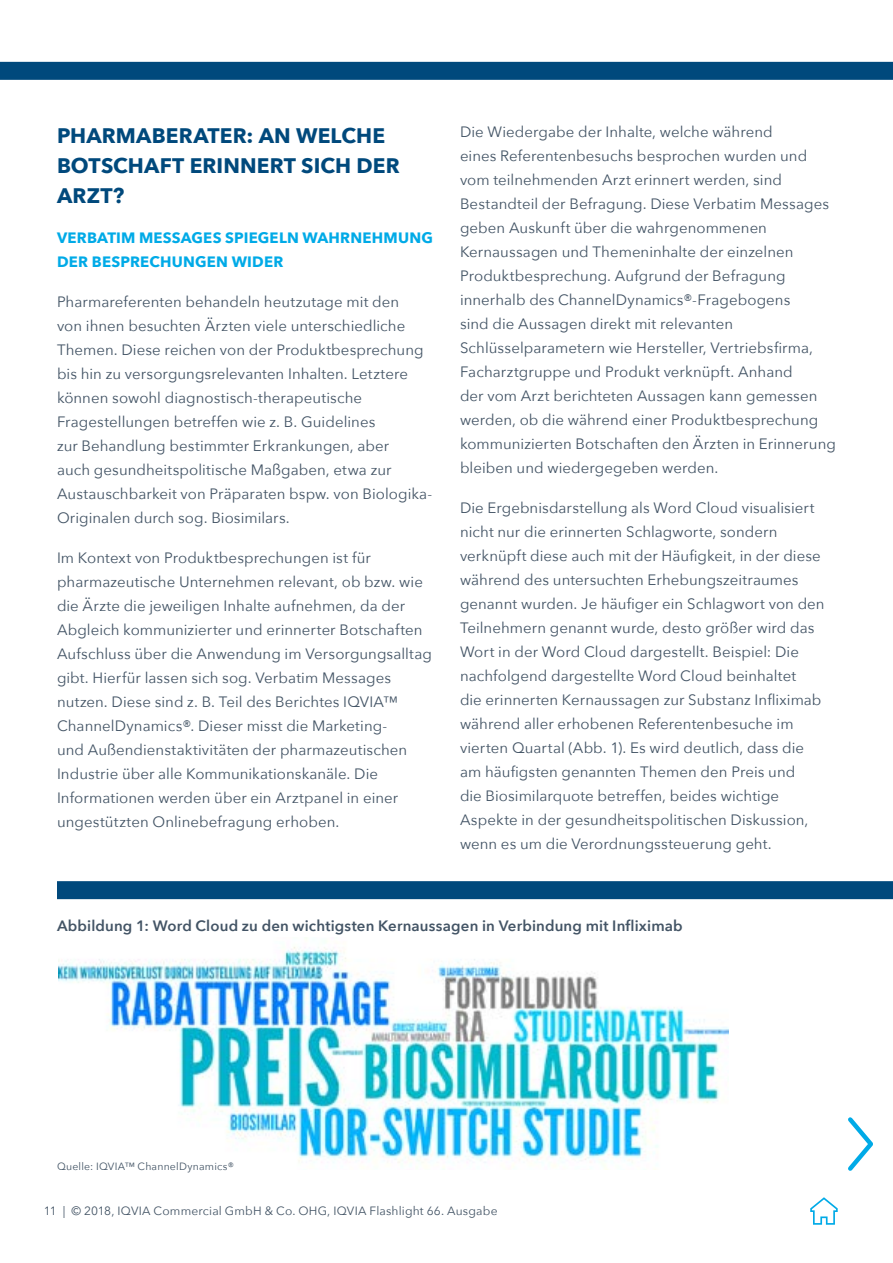
<style>
.page{position:relative;width:893px;height:1263px;background:#fff}
.page>*{position:absolute;margin:0;border:0;box-sizing:border-box;transform-origin:0 0}
.t1{font:700 21px/30px "Avenir Next";letter-spacing:.005em;color:#00497c}
.t2{font:15px/24px "Avenir Next";letter-spacing:.005em;color:#435465}
.t3{font:600 15px "Avenir Next";letter-spacing:.01em;color:#435465}
.t4{font:700 15px/24px "Avenir Next";letter-spacing:.015em;color:#00aae7}
.t5{font:12px "Avenir Next";letter-spacing:.015em;color:#435465}
.t6{font:10.5px "Avenir Next";letter-spacing:.02em;color:#435465}
</style>
<div class="page">
<svg style="left:810px;top:1197px;width:28px;height:28px"></svg>
<svg style="left:848px;top:1117px;width:25px;height:54px"></svg>
<div style="left:0;top:62px;width:893px;height:18px;background:#00497c"></div>
<img style="left:59px;top:937px;width:670px;height:233px">
<div style="left:57px;top:881px;width:836px;height:18px;background:#00497c"></div>
<h1 class="t1" style="left:57px;top:120px;width:344px">PHARMABERATER: AN WELCHE<br>BOTSCHAFT ERINNERT SICH DER<br>ARZT?</h1>
<p class="t4" style="left:57px;top:225px;width:377px">VERBATIM MESSAGES SPIEGELN WAHRNEHMUNG<br>DER BESPRECHUNGEN WIDER</p>
<p class="t2" style="left:57px;top:289px;width:377px">Pharmareferenten behandeln heutzutage mit den<br>von ihnen besuchten Ärzten viele unterschiedliche Themen. Diese reichen von der Produktbesprechung bis hin zu versorgungsrelevanten Inhalten. Letztere können sowohl diagnostisch-therapeutische Fragestellungen betreffen wie z. B. Guidelines<br>zur Behandlung bestimmter Erkrankungen, aber<br>auch gesundheitspolitische Maßgaben, etwa zur Austauschbarkeit von Präparaten bspw. von Biologika-Originalen durch sog. Biosimilars.</p>
<p class="t2" style="left:57px;top:545px;width:376px">Im Kontext von Produktbesprechungen ist für pharmazeutische Unternehmen relevant, ob bzw. wie die Ärzte die jeweiligen Inhalte aufnehmen, da der Abgleich kommunizierter und erinnerter Botschaften Aufschluss über die Anwendung im Versorgungsalltag gibt. Hierfür lassen sich sog. Verbatim Messages nutzen. Diese sind z. B. Teil des Berichtes IQVIA™ ChannelDynamics®. Dieser misst die Marketing-<br>und Außendienstaktivitäten der pharmazeutischen Industrie über alle Kommunikationskanäle. Die Informationen werden über ein Arztpanel in einer ungestützten Onlinebefragung erhoben.</p>
<p class="t2" style="left:460px;top:119px;width:377px">Die Wiedergabe der Inhalte, welche während<br>eines Referentenbesuchs besprochen wurden und vom teilnehmenden Arzt erinnert werden, sind Bestandteil der Befragung. Diese Verbatim Messages geben Auskunft über die wahrgenommenen Kernaussagen und Themeninhalte der einzelnen Produktbesprechung. Aufgrund der Befragung innerhalb des ChannelDynamics®-Fragebogens<br>sind die Aussagen direkt mit relevanten Schlüsselparametern wie Hersteller, Vertriebsfirma, Facharztgruppe und Produkt verknüpft. Anhand<br>der vom Arzt berichteten Aussagen kann gemessen werden, ob die während einer Produktbesprechung kommunizierten Botschaften den Ärzten in Erinnerung bleiben und wiedergegeben werden.</p>
<p class="t2" style="left:460px;top:495px;width:366px">Die Ergebnisdarstellung als Word Cloud visualisiert nicht nur die erinnerten Schlagworte, sondern verknüpft diese auch mit der Häufigkeit, in der diese während des untersuchten Erhebungszeitraumes genannt wurden. Je häufiger ein Schlagwort von den Teilnehmern genannt wurde, desto größer wird das Wort in der Word Cloud dargestellt. Beispiel: Die nachfolgend dargestellte Word Cloud beinhaltet<br>die erinnerten Kernaussagen zur Substanz Infliximab während aller erhobenen Referentenbesuche im vierten Quartal (Abb. 1). Es wird deutlich, dass die am häufigsten genannten Themen den Preis und<br>die Biosimilarquote betreffen, beides wichtige Aspekte in der gesundheitspolitischen Diskussion, wenn es um die Verordnungssteuerung geht.</p>
<p class="t3" style="left:57px;top:913px;width:627px">Abbildung 1: Word Cloud zu den wichtigsten Kernaussagen in Verbindung mit Infliximab</p>
<p class="t6" style="left:57px;top:1157px;width:179px">Quelle: IQVIA™ ChannelDynamics®</p>
<p class="t5" style="left:44px;top:1201px;width:455px">11 | © 2018, IQVIA Commercial GmbH &amp; Co. OHG, IQVIA Flashlight 66. Ausgabe</p>
</div>
